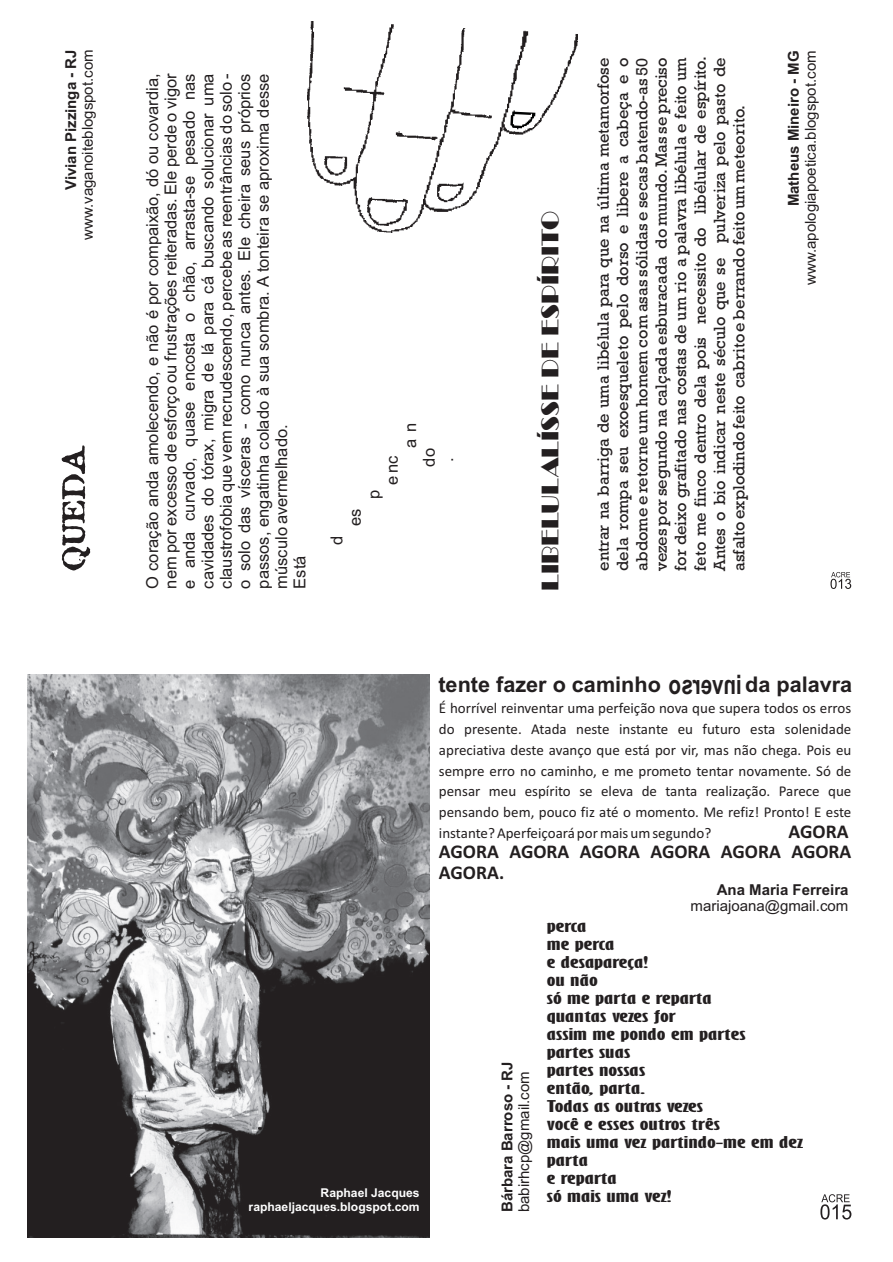
<style>
.page{position:relative;width:893px;height:1262px;background:#fff}
.page>*{position:absolute;margin:0;border:0;box-sizing:border-box;transform-origin:0 0}
.t1{font:25.05px "Broadway";color:#231f20}
.t2{font:700 21.6px "Arial";color:#231f20}
.t3{font:700 19.5px/20.7px "Calibri";color:#231f20}
.t4{font:16.5px/19.4px "Rockwell";color:#231f20;text-align:justify}
.t5{font:16.5px/18.5px "Arial";color:#231f20}
.t6{font:15px/20.7px "Calibri";color:#231f20;text-align:justify}
.t7{font:700 extra-condensed 15px/18px "Gill Sans";color:#231f20;scale:2.22 1}
.t8{font:15px "Arial";color:#231f20}
.t9{font:700 15px "Arial";color:#231f20}
.t10{font:700 12.15px/13.5px "Arial";color:#fff;text-align:right}
</style>
<div class="page">
<svg style="left:830px;top:572px;width:21px;height:17px"></svg>
<img style="left:307px;top:22px;width:270px;height:211px">
<svg style="left:62px;top:445px;width:28px;height:125px"></svg>
<svg style="left:510px;top:110px;width:25px;height:19px"></svg>
<svg style="left:820px;top:1194px;width:31px;height:25px"></svg>
<img style="left:28px;top:674px;width:401px;height:563px">
<p class="t9" style="left:65px;top:190px;width:142px;rotate:-90deg">Vivian Pizzinga - RJ</p>
<p class="t8" style="left:82px;top:240px;width:192px;rotate:-90deg">www.vaganoiteblogspot.com</p>
<p class="t4" style="left:595px;top:571px;width:516px;rotate:-90deg">entrar na barriga de uma libélula para que na última metamorfose dela rompa seu exoesqueleto pelo dorso e libere a cabeça e o abdome e retorne um homem com asas sólidas e secas batendo-as 50 vezes por segundo na calçada esburacada do mundo. Mas se preciso for deixo grafitado nas costas de um rio a palavra libélula e feito um feto me finco dentro dela pois necessito do libélular de espírito.<br>Antes o bio indicar neste século que se pulveriza pelo pasto de asfalto explodindo feito cabrito e berrando feito um meteorito.</p>
<p class="t5" style="left:144px;top:588px;width:517px;rotate:-90deg">O coração anda amolecendo, e não é por compaixão, dó ou covardia, nem por excesso de esforço ou frustrações reiteradas. Ele perde o vigor e anda curvado, quase encosta o chão, arrasta-se pesado nas cavidades do tórax, migra de lá para cá buscando solucionar uma claustrofobia que vem recrudescendo, percebe as reentrâncias do solo - o solo das vísceras - como nunca antes. Ele cheira seus próprios passos, engatinha colado à sua sombra. A tonteira se aproxima desse músculo avermelhado.<br>Está</p>
<h1 class="t1" style="left:535px;top:591px;width:381px;rotate:-90deg">LIBELULALÍSSE DE ESPÍRITO</h1>
<p class="t5" style="left:403px;top:448px;width:27px;rotate:-90deg">a n</p>
<p class="t5" style="left:421px;top:466px;width:20px;rotate:-90deg">do .</p>
<p class="t5" style="left:384px;top:485px;width:31px;rotate:-90deg">e nc</p>
<p class="t5" style="left:366px;top:499px;width:11px;rotate:-90deg">p</p>
<p class="t5" style="left:347px;top:526px;width:19px;rotate:-90deg">es</p>
<p class="t5" style="left:329px;top:544px;width:11px;rotate:-90deg">d</p>
<p class="t9" style="left:788px;top:206px;width:157px;rotate:-90deg">Matheus Mineiro - MG</p>
<p class="t8" style="left:804px;top:285px;width:236px;rotate:-90deg">www.apologiapoetica.blogspot.com</p>
<h2 class="t2" style="left:438px;top:676px;width:224px">tente fazer o caminho</h2>
<h2 class="t2" style="left:745px;top:676px;width:109px">da palavra</h2>
<p class="t10" style="left:248px;top:1187px;width:172px">Raphael Jacques raphaeljacques.blogspot.com</p>
<p class="t6" style="left:439px;top:699px;width:414px">É horrível reinventar uma perfeição nova que supera todos os erros do presente. Atada neste instante eu futuro esta solenidade apreciativa deste avanço que está por vir, mas não chega. Pois eu sempre erro no caminho, e me prometo tentar novamente. Só de pensar meu espírito se eleva de tanta realização. Parece que pensando bem, pouco fiz até o momento. Me refiz! Pronto! E este instante? Aperfeiçoará por mais um segundo?</p>
<p class="t3" style="left:439px;top:822px;width:414px;text-indent:349px">AGORA<br>AGORA AGORA AGORA AGORA AGORA AGORA<br>AGORA.</p>
<p class="t9" style="left:716px;top:883px;width:133px">Ana Maria Ferreira</p>
<p class="t8" style="left:690px;top:900px;width:159px">mariajoana@gmail.com</p>
<p class="t9" style="left:501px;top:1212px;width:152px;rotate:-90deg">Bárbara Barroso - RJ</p>
<p class="t8" style="left:518px;top:1212px;width:143px;rotate:-90deg">babirhcp@gmail.com</p>
<p class="t7" style="left:546px;top:918px;width:117px">perca<br>me perca<br>e desapareça!<br>ou não<br>só me parta e reparta<br>quantas vezes for<br>assim me pondo em partes<br>partes suas<br>partes nossas<br>então, parta.<br>Todas as outras vezes<br>você e esses outros três<br>mais uma vez partindo-me em dez parta<br>e reparta<br>só mais uma vez!</p>
</div>
